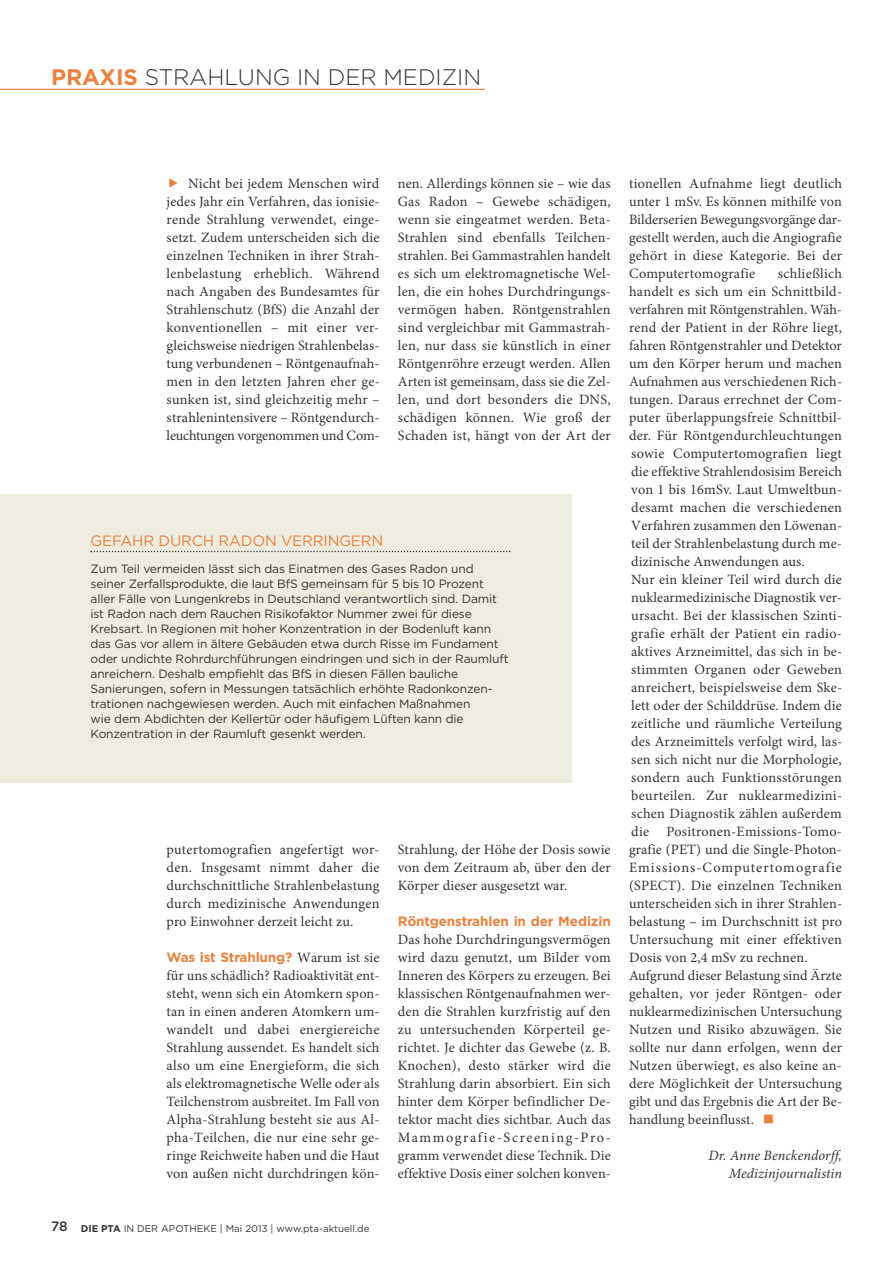
<style>
.page{position:relative;width:893px;height:1263px;background:#fff}
.page>*{position:absolute;margin:0;border:0;box-sizing:border-box;transform-origin:0 0}
.t1{font:300 22.5px "Gotham";color:#343334}
.t2{font:15px "Gotham";letter-spacing:-.01em;color:#e98240}
.t3{font:14.25px/18px "Minion Pro";letter-spacing:.01em;color:#343334;text-align:justify}
.t4{font:italic 14.25px/18px "Minion Pro";color:#343334;text-align:right}
.t5{font:700 13.5px "Gotham";letter-spacing:-.01em;color:#e98240}
.t6{font:12px/15px "Gotham";letter-spacing:-.01em;color:#343334}
.t7{font:9.75px "Gotham";color:#343334}
.s1{font-weight:700;color:#e98240}
.s2{color:#e98240}
.s3{font-family:"Minion Pro";font-weight:400;font-size:14.25px;color:#343334}
.s4{font-weight:500;font-size:13.5px}
.s5{font-weight:700}
</style>
<div class="page">
<div style="left:0;top:494px;width:571px;height:288px;background:#eeecde"></div>
<svg style="left:91px;top:551px;width:419px;height:1px"></svg>
<hr style="left:0;top:89px;width:485px;height:1px;background:#e98240">
<h1 class="t1" style="left:51px;top:68px;width:432px"><span class="s1">PRAXIS</span> STRAHLUNG IN DER MEDIZIN</h1>
<p class="t3" style="left:167px;top:176px;width:215px"><span class="s2">◆</span> Nicht bei jedem Menschen wird jedes Jahr ein Verfahren, das ionisie&shy;rende Strahlung verwendet, einge&shy;setzt. Zudem unterscheiden sich die einzelnen Techniken in ihrer Strah&shy;lenbelastung erheblich. Während nach Angaben des Bundesamtes für Strahlenschutz (BfS) die Anzahl der konventionellen – mit einer ver&shy;gleichsweise niedrigen Strahlenbelas&shy;tung verbundenen – Röntgenaufnah&shy;men in den letzten Jahren eher ge&shy;sunken ist, sind gleichzeitig mehr – strahlenintensivere – Röntgendurch&shy;leuchtungen vorgenommen und Com-</p>
<p class="t3" style="left:398px;top:176px;width:215px">nen. Allerdings können sie – wie das Gas Radon – Gewebe schädigen, wenn sie eingeatmet werden. Beta-Strahlen sind ebenfalls Teilchen&shy;strahlen. Bei Gammastrahlen handelt es sich um elektromagnetische Wel&shy;len, die ein hohes Durchdringungs&shy;vermögen haben. Röntgenstrahlen sind vergleichbar mit Gammastrah&shy;len, nur dass sie künstlich in einer Röntgenröhre erzeugt werden. Allen Arten ist gemeinsam, dass sie die Zel&shy;len, und dort besonders die DNS, schädigen können. Wie groß der Schaden ist, hängt von der Art der</p>
<p class="t2" style="left:91px;top:535px;width:294px">GEFAHR DURCH RADON VERRINGERN</p>
<p class="t6" style="left:91px;top:562px;width:420px">Zum Teil vermeiden lässt sich das Einatmen des Gases Radon und seiner Zerfallsprodukte, die laut BfS gemeinsam für 5 bis 10 Prozent aller Fälle von Lungenkrebs in Deutschland verantwortlich sind. Damit ist Radon nach dem Rauchen Risikofaktor Nummer zwei für diese Krebsart. In Regionen mit hoher Konzentration in der Bodenluft kann das Gas vor allem in ältere Gebäuden etwa durch Risse im Fundament oder undichte Rohrdurchführungen eindringen und sich in der Raumluft anreichern. Deshalb empfiehlt das BfS in diesen Fällen bauliche Sanierungen, sofern in Messungen tatsächlich erhöhte Radonkonzen&shy;trationen nachgewiesen werden. Auch mit einfachen Maßnahmen<br>wie dem Abdichten der Kellertür oder häufigem Lüften kann die Konzentration in der Raumluft gesenkt werden.</p>
<p class="t3" style="left:167px;top:842px;width:214px">putertomografien angefertigt wor&shy;den. Insgesamt nimmt daher die durchschnittliche Strahlenbelastung durch medizinische Anwendungen pro Einwohner derzeit leicht zu.</p>
<p class="t5" style="left:167px;top:952px;width:214px">Was ist Strahlung? <span class="s3">Warum ist sie</span></p>
<p class="t3" style="left:167px;top:968px;width:215px">für uns schädlich? Radioaktivität ent&shy;steht, wenn sich ein Atomkern spon&shy;tan in einen anderen Atomkern um&shy;wandelt und dabei energiereiche Strahlung aussendet. Es handelt sich also um eine Energieform, die sich als elektromagnetische Welle oder als Teilchenstrom ausbreitet. Im Fall von Alpha-Strahlung besteht sie aus Al&shy;pha-Teilchen, die nur eine sehr ge&shy;ringe Reichweite haben und die Haut von außen nicht durchdringen kön-</p>
<p class="t7" style="left:51px;top:1225px;width:320px"><span class="s4">78</span> <span class="s5">DIE PTA</span> IN DER APOTHEKE | Mai 2013 | www.pta-aktuell.de</p>
<p class="t3" style="left:398px;top:842px;width:214px">Strahlung, der Höhe der Dosis sowie von dem Zeitraum ab, über den der Körper dieser ausgesetzt war.</p>
<p class="t5" style="left:398px;top:916px;width:214px">Röntgenstrahlen in der Medizin</p>
<p class="t3" style="left:398px;top:932px;width:215px">Das hohe Durchdringungsvermögen wird dazu genutzt, um Bilder vom Inneren des Körpers zu erzeugen. Bei klassischen Röntgenaufnahmen wer&shy;den die Strahlen kurzfristig auf den zu untersuchenden Körperteil ge&shy;richtet. Je dichter das Gewebe (z. B.<br>Knochen), desto stärker wird die Strahlung darin absorbiert. Ein sich hinter dem Körper befindlicher De&shy;tektor macht dies sichtbar. Auch das Mammografie-Screening-Pro&shy;gramm verwendet diese Technik. Die effektive Dosis einer solchen konven-</p>
<p class="t3" style="left:629px;top:176px;width:214px">tionellen Aufnahme liegt deutlich unter 1 mSv. Es können mithilfe von Bilderserien Bewegungsvorgänge dar&shy;gestellt werden, auch die Angiografie gehört in diese Kategorie. Bei der Computertomografie</p>
<p class="t3" style="left:629px;top:266px;width:215px;text-align:left;text-indent:149px">schließlich handelt es sich um ein Schnittbild&shy;verfahren mit Röntgenstrahlen. Wäh&shy;rend der Patient in der Röhre liegt, fahren Röntgenstrahler und Detektor um den Körper herum und machen Aufnahmen aus verschiedenen Rich&shy;tungen. Daraus errechnet der Com&shy;puter überlappungsfreie Schnittbil&shy;der. Für Röntgendurchleuchtungen sowie Computertomografien liegt die effektive Strahlendosisim Bereich von 1 bis 16mSv. Laut Umweltbun&shy;desamt machen die verschiedenen Verfahren zusammen den Löwenan&shy;teil der Strahlenbelastung durch me&shy;dizinische Anwendungen aus.<br>Nur ein kleiner Teil wird durch die nuklearmedizinische Diagnostik ver&shy;ursacht. Bei der klassischen Szinti&shy;grafie erhält der Patient ein radio&shy;aktives Arzneimittel, das sich in be&shy;stimmten Organen oder Geweben anreichert, beispielsweise dem Ske&shy;lett oder der Schilddrüse. Indem die zeitliche und räumliche Verteilung des Arzneimittels verfolgt wird, las&shy;sen sich nicht nur die Morphologie, sondern auch Funktionsstörungen beurteilen. Zur nuklearmedizini&shy;schen Diagnostik zählen außerdem die Positronen-Emissions-Tomo&shy;grafie (PET) und die Single-Photon-Emissions-Computertomografie (SPECT). Die einzelnen Techniken unterscheiden sich in ihrer Strahlen&shy;belastung – im Durchschnitt ist pro Untersuchung mit einer effektiven Dosis von 2,4 mSv zu rechnen.<br>Aufgrund dieser Belastung sind Ärzte gehalten, vor jeder Röntgen- oder nuklearmedizinischen Untersuchung Nutzen und Risiko abzuwägen. Sie sollte nur dann erfolgen, wenn der Nutzen überwiegt, es also keine an&shy;dere Möglichkeit der Untersuchung gibt und das Ergebnis die Art der Be&shy;handlung beeinflusst.</p>
<p class="t4" style="left:708px;top:1146px;width:135px">Dr. Anne Benckendorff,<br>Medizinjournalistin</p>
</div>
